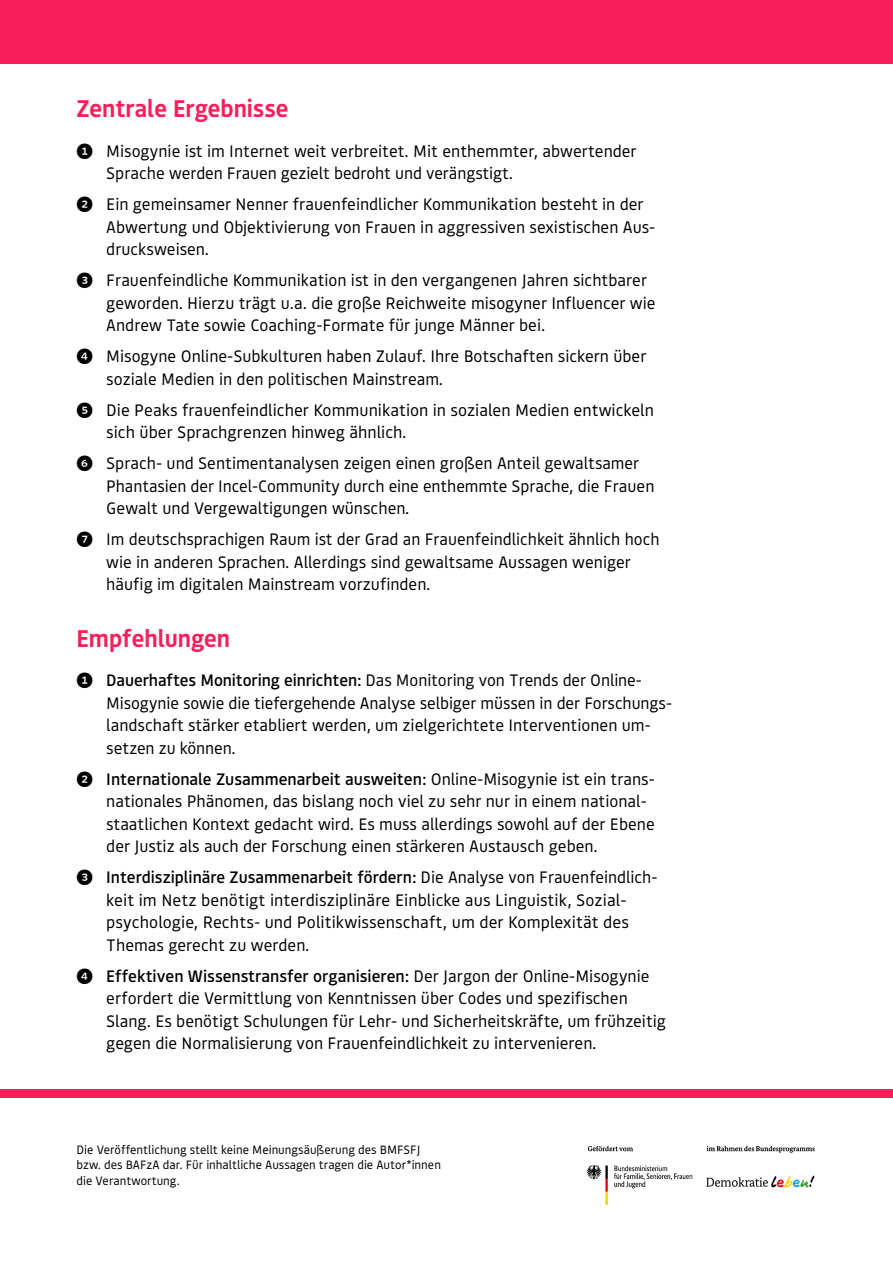
<style>
.page{position:relative;width:893px;height:1263px;background:#fff}
.page>*{position:absolute;margin:0;border:0;box-sizing:border-box;transform-origin:0 0}
.t1{font:600 24px "Bould";color:#fa1e5a}
.t2{font:16.5px/22.5px "Bould";color:#000}
.t3{font:12px/15.6px "Bould";color:#000}
.s1{font-family:"Whitney Index Black Round Bd"}
.s2{font-weight:500}
</style>
<div class="page">
<div style="left:0;top:0;width:893px;height:64px;background:#fa1e5a"></div>
<div style="left:0;top:1089px;width:893px;height:9px;background:#fa1e5a"></div>
<img style="left:586px;top:1145px;width:229px;height:60px">
<h1 class="t1" style="left:77px;top:92px;width:213px">Zentrale Ergebnisse</h1>
<p class="t2" style="left:106px;top:139px;width:532px;text-indent:-30px"><span class="s1">1</span> Misogynie ist im Internet weit verbreitet. Mit enthemmter, abwertender<br>Sprache werden Frauen gezielt bedroht und verängstigt.</p>
<p class="t2" style="left:106px;top:192px;width:551px;text-indent:-30px"><span class="s1">2</span> Ein gemeinsamer Nenner frauenfeindlicher Kommunikation besteht in der<br>Abwertung und Objektivierung von Frauen in aggressiven sexistischen Aus&shy;drucksweisen.</p>
<p class="t2" style="left:106px;top:268px;width:551px;text-indent:-30px"><span class="s1">3</span> Frauenfeindliche Kommunikation ist in den vergangenen Jahren sichtbarer geworden. Hierzu trägt u.a. die große Reichweite misogyner Influencer wie<br>Andrew Tate sowie Coaching-Formate für junge Männer bei.</p>
<p class="t2" style="left:106px;top:344px;width:542px;text-indent:-30px"><span class="s1">4</span> Misogyne Online-Subkulturen haben Zulauf. Ihre Botschaften sickern über soziale Medien in den politischen Mainstream.</p>
<p class="t2" style="left:106px;top:398px;width:549px;text-indent:-30px"><span class="s1">5</span> Die Peaks frauenfeindlicher Kommunikation in sozialen Medien entwickeln sich über Sprachgrenzen hinweg ähnlich.</p>
<p class="t2" style="left:106px;top:451px;width:550px;text-indent:-30px"><span class="s1">6</span> Sprach- und Sentimentanalysen zeigen einen großen Anteil gewaltsamer<br>Phantasien der Incel-Community durch eine enthemmte Sprache, die Frauen<br>Gewalt und Vergewaltigungen wünschen.</p>
<p class="t2" style="left:106px;top:527px;width:555px;text-indent:-30px"><span class="s1">7</span> Im deutschsprachigen Raum ist der Grad an Frauenfeindlichkeit ähnlich hoch wie in anderen Sprachen. Allerdings sind gewaltsame Aussagen weniger häufig im digitalen Mainstream vorzufinden.</p>
<h1 class="t1" style="left:77px;top:621px;width:155px">Empfehlungen</h1>
<p class="t2" style="left:106px;top:668px;width:567px;text-indent:-30px"><span class="s1">1</span> <span class="s2">Dauerhaftes Monitoring einrichten:</span> Das Monitoring von Trends der Online-Misogynie sowie die tiefergehende Analyse selbiger müssen in der Forschungs&shy;landschaft stärker etabliert werden, um zielgerichtete Interventionen um&shy;setzen zu können.</p>
<p class="t2" style="left:106px;top:767px;width:550px;text-indent:-30px"><span class="s1">2</span> <span class="s2">Internationale Zusammenarbeit ausweiten:</span> Online-Misogynie ist ein trans&shy;nationales Phänomen, das bislang noch viel zu sehr nur in einem national&shy;staatlichen Kontext gedacht wird. Es muss allerdings sowohl auf der Ebene der Justiz als auch der Forschung einen stärkeren Austausch geben.</p>
<p class="t2" style="left:106px;top:865px;width:553px;text-indent:-30px"><span class="s1">3</span> <span class="s2">Interdisziplinäre Zusammenarbeit fördern:</span> Die Analyse von Frauenfeindlich&shy;keit im Netz benötigt interdisziplinäre Einblicke aus Linguistik, Sozial&shy;psychologie, Rechts- und Politikwissenschaft, um der Komplexität des Themas gerecht zu werden.</p>
<p class="t2" style="left:106px;top:964px;width:561px;text-indent:-30px"><span class="s1">4</span> <span class="s2">Effektiven Wissenstransfer organisieren:</span> Der Jargon der Online-Misogynie erfordert die Vermittlung von Kenntnissen über Codes und spezifischen Slang. Es benötigt Schulungen für Lehr- und Sicherheitskräfte, um frühzeitig gegen die Normalisierung von Frauenfeindlichkeit zu intervenieren.</p>
<p class="t3" style="left:77px;top:1141px;width:366px">Die Veröffentlichung stellt keine Meinungsäußerung des BMFSFJ bzw. des BAFzA dar. Für inhaltliche Aussagen tragen die Autor*innen die Verantwortung.</p>
</div>
